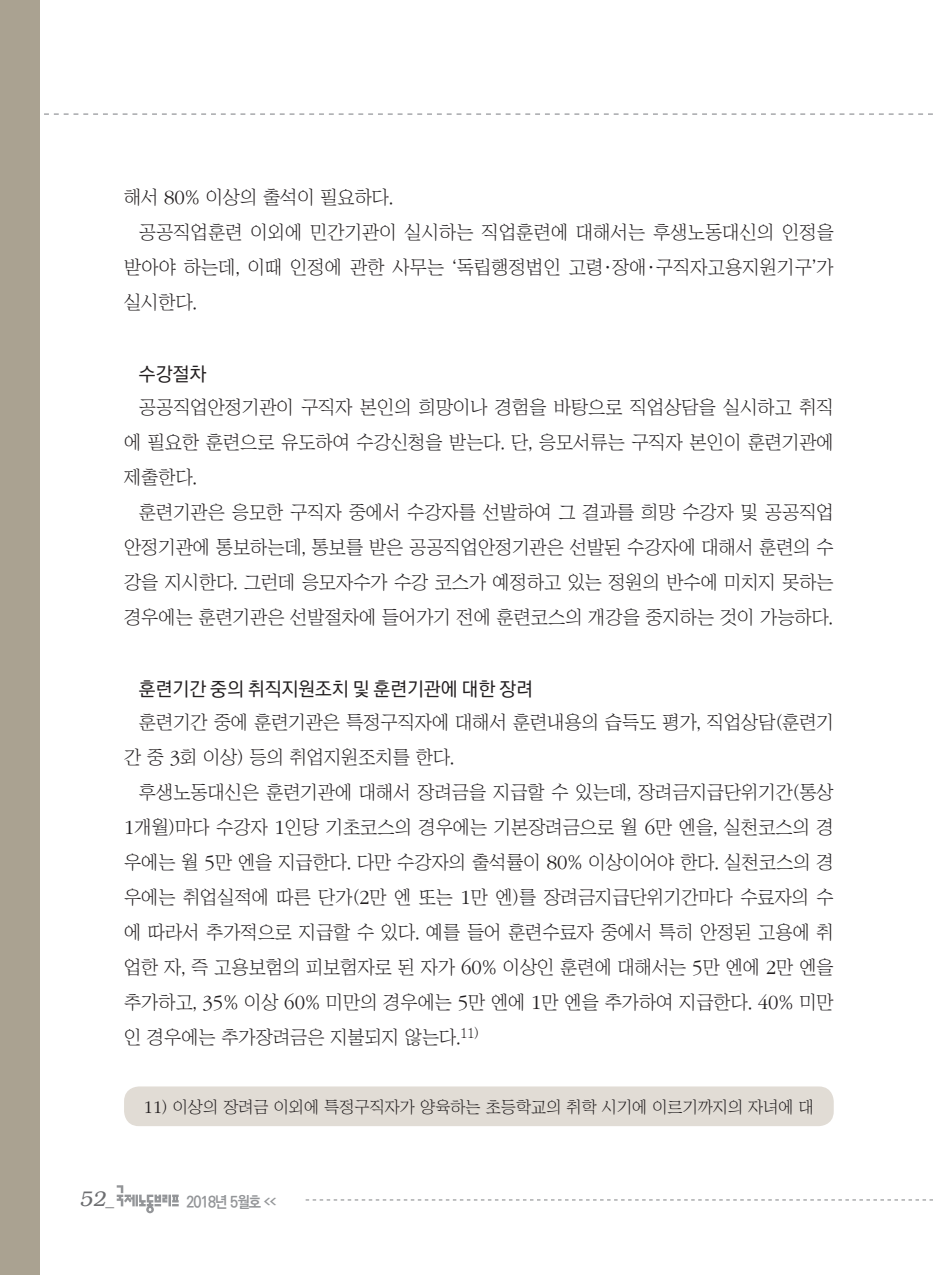
<style>
.page{position:relative;width:933px;height:1275px;background:#fff}
.page>*{position:absolute;margin:0;border:0;box-sizing:border-box;transform-origin:0 0}
.t1{font:italic 300 21px "Bookman";color:#6c6d70}
.소제목{font:500 19.25px "Ko Pub Dotum";color:#231f20}
.본문{font:18.9px/35px "Chosunilbo NM";color:#231f20;text-align:justify}
.각주{font:16.62px "Chosunilbo NM";color:#231f20}
.t2{font:700 15.75px "Ko Pub Dotum";letter-spacing:-.055em;color:#939598;scale:.9 1}
.s1{font-family:"ITC Garamond Std";font-weight:300;font-size:20.82px}
.s2{font-family:"ITC Garamond Std";font-weight:300;font-size:18.38px}
.s3{font-family:"Helvetica";font-weight:400;font-style:normal;font-size:17.5px}
.s4{font-size:7.88px}
</style>
<div class="page">
<svg style="left:44px;top:113px;width:889px;height:2px"></svg>
<div style="left:0;top:0;width:40px;height:1275px;background:#aaa291"></div>
<svg style="left:306px;top:1199px;width:627px;height:1px"></svg>
<svg style="left:117px;top:1185px;width:62px;height:28px"></svg>
<div style="left:124px;top:1086px;width:709px;height:40px;background:#e1dcd5;border-radius:15px"></div>
<p class="본문" style="left:124px;top:179px;width:270px">해서 <span class="s1">80</span>% 이상의 출석이 필요하다.</p>
<p class="본문" style="left:124px;top:214px;width:711px;text-indent:15px">공공직업훈련 이외에 민간기관이 실시하는 직업훈련에 대해서는 후생노동대신의 인정을 받아야 하는데, 이때 인정에 관한 사무는 ‘독립행정법인 고령·장애·구직자고용지원기구’가 실시한다.</p>
<p class="소제목" style="left:139px;top:365px;width:69px">수강절차</p>
<p class="본문" style="left:124px;top:389px;width:711px;text-indent:15px">공공직업안정기관이 구직자 본인의 희망이나 경험을 바탕으로 직업상담을 실시하고 취직 에 필요한 훈련으로 유도하여 수강신청을 받는다. 단, 응모서류는 구직자 본인이 훈련기관에 제출한다.</p>
<p class="본문" style="left:124px;top:494px;width:711px;text-indent:15px">훈련기관은 응모한 구직자 중에서 수강자를 선발하여 그 결과를 희망 수강자 및 공공직업 안정기관에 통보하는데, 통보를 받은 공공직업안정기관은 선발된 수강자에 대해서 훈련의 수 강을 지시한다. 그런데 응모자수가 수강 코스가 예정하고 있는 정원의 반수에 미치지 못하는 경우에는 훈련기관은 선발절차에 들어가기 전에 훈련코스의 개강을 중지하는 것이 가능하다.</p>
<p class="소제목" style="left:139px;top:680px;width:395px">훈련기간 중의 취직지원조치 및 훈련기관에 대한 장려</p>
<p class="본문" style="left:124px;top:704px;width:711px;text-indent:15px">훈련기간 중에 훈련기관은 특정구직자에 대해서 훈련내용의 습득도 평가, 직업상담(훈련기 간 중 <span class="s1">3</span>회 이상) 등의 취업지원조치를 한다.</p>
<p class="본문" style="left:124px;top:774px;width:711px;text-indent:15px">후생노동대신은 훈련기관에 대해서 장려금을 지급할 수 있는데, 장려금지급단위기간(통상 <span class="s1">1</span>개월)마다 수강자 <span class="s1">1</span>인당 기초코스의 경우에는 기본장려금으로 월 <span class="s1">6</span>만 엔을, 실천코스의 경 우에는 월 <span class="s1">5</span>만 엔을 지급한다. 다만 수강자의 출석률이 <span class="s1">80</span>% 이상이어야 한다. 실천코스의 경 우에는 취업실적에 따른 단가(<span class="s1">2</span>만 엔 또는 <span class="s1">1</span>만 엔)를 장려금지급단위기간마다 수료자의 수 에 따라서 추가적으로 지급할 수 있다. 예를 들어 훈련수료자 중에서 특히 안정된 고용에 취 업한 자, 즉 고용보험의 피보험자로 된 자가 <span class="s1">60</span>% 이상인 훈련에 대해서는 <span class="s1">5</span>만 엔에 <span class="s1">2</span>만 엔을 추가하고, <span class="s1">35</span>% 이상 <span class="s1">60</span>% 미만의 경우에는 <span class="s1">5</span>만 엔에 <span class="s1">1</span>만 엔을 추가하여 지급한다. <span class="s1">40</span>% 미만 인 경우에는 추가장려금은 지불되지 않는다.<sup>11)</sup></p>
<p class="각주" style="left:144px;top:1098px;width:671px"><span class="s2">11</span>) 이상의 장려금 이외에 특정구직자가 양육하는 초등학교의 취학 시기에 이르기까지의 자녀에 대</p>
<p class="t1" style="left:79px;top:1187px;width:36px">52<span class="s3">_</span></p>
<p class="t2" style="left:186px;top:1194px;width:101px">2018년 5월호 <span class="s4">&lt;&lt;</span></p>
</div>
